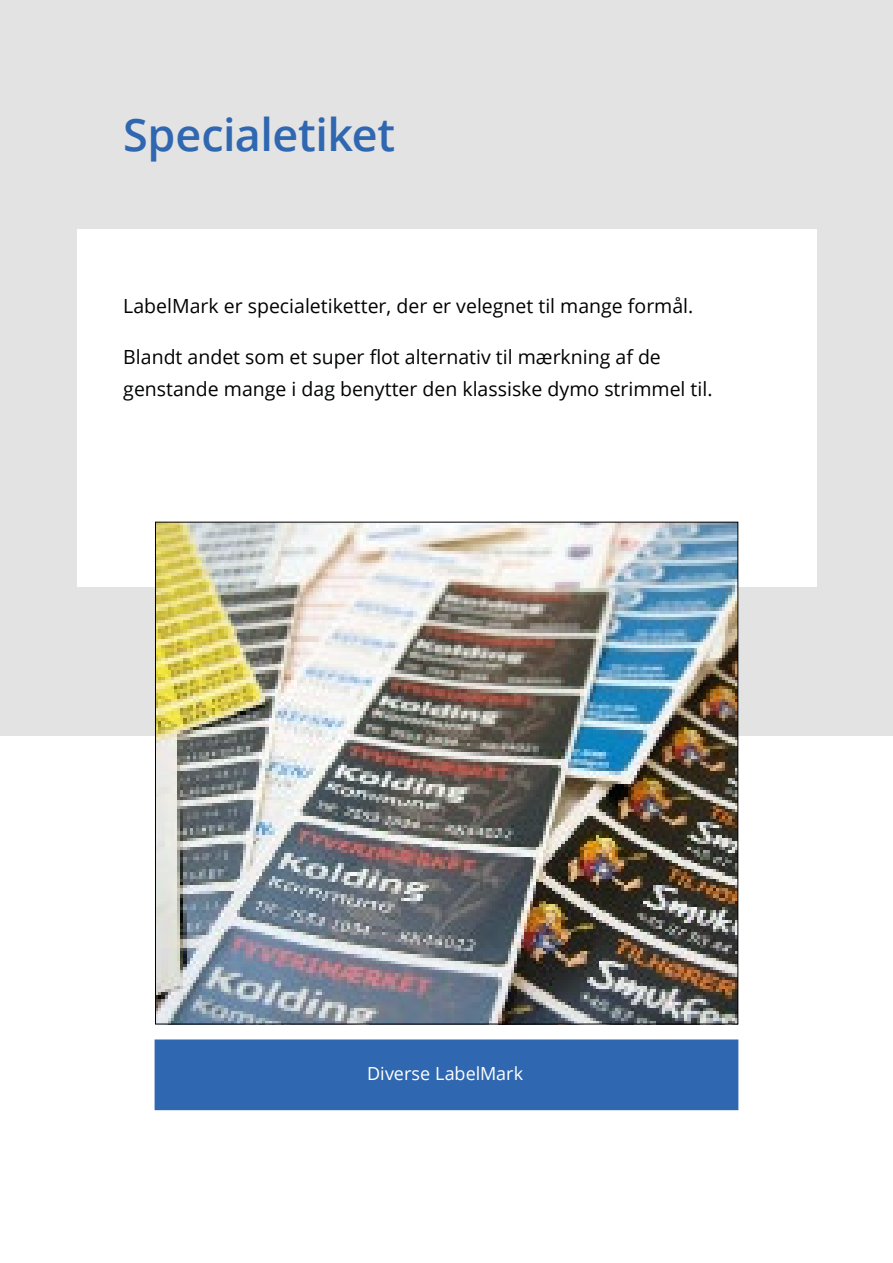
<style>
.page{position:relative;width:893px;height:1263px;background:#fff}
.page>*{position:absolute;margin:0;border:0;box-sizing:border-box;transform-origin:0 0}
.t1{font:600 45px "Open Sans";letter-spacing:-.01em;color:#2f67b0}
.t2{font:19.5px/31.5px "Open Sans";color:#010202}
.t3{font:18px "Open Sans";color:#fff}
</style>
<div class="page">
<div style="left:0;top:0;width:893px;height:736px;background:#e3e3e3"></div>
<div style="left:77px;top:230px;width:739px;height:357px;background:#fff"></div>
<img style="left:157px;top:524px;width:579px;height:498px">
<div style="left:155px;top:1039px;width:583px;height:71px;background:#2f67b0;border:2px solid #2f67b0"></div>
<h1 class="t1" style="left:123px;top:104px;width:273px">Specialetiket</h1>
<p class="t2" style="left:123px;top:290px;width:572px">LabelMark er specialetiketter, der er velegnet til mange formål.</p>
<p class="t2" style="left:123px;top:341px;width:591px">Blandt andet som et super flot alternativ til mærkning af de genstande mange i dag benytter den klassiske dymo strimmel til.</p>
<p class="t3" style="left:367px;top:1061px;width:157px">Diverse LabelMark</p>
</div>
